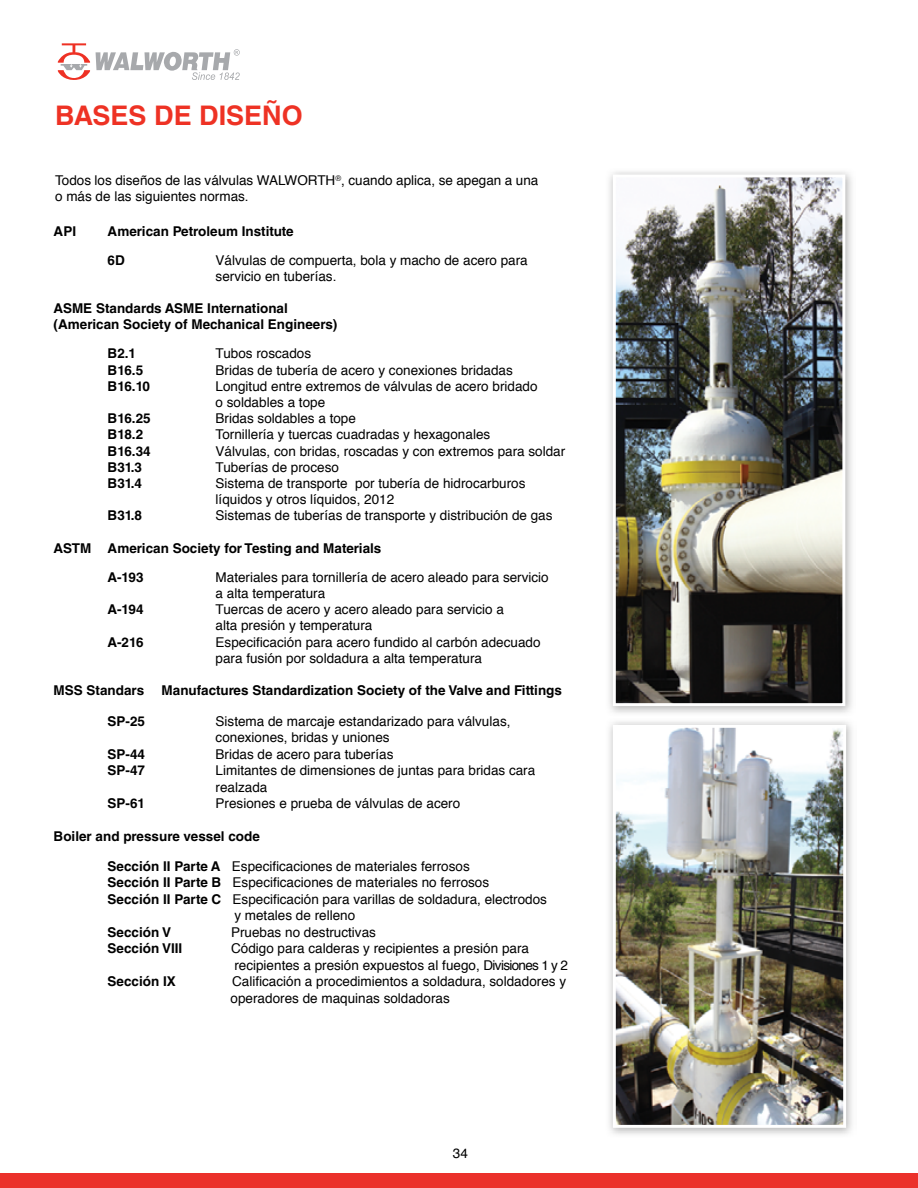
<style>
.page{position:relative;width:918px;height:1188px;background:#fff}
.page>*{position:absolute;margin:0;border:0;box-sizing:border-box;transform-origin:0 0}
.t1{font:700 27px "Helvetica LT Std";color:#ee3224}
.t2{font:13.5px/16.2px "Helvetica";color:#000}
.t3{font:700 13.5px/29px "Helvetica LT Std";color:#000}
.s1{font-family:"Helvetica LT Std";font-weight:700}
</style>
<div class="page">
<img style="left:613px;top:727px;width:233px;height:401px">
<img style="left:609px;top:171px;width:243px;height:542px">
<img style="left:613px;top:175px;width:232px;height:531px">
<div style="left:0;top:1174px;width:918px;height:14px;background:#eb312b"></div>
<svg style="left:58px;top:43px;width:32px;height:37px"></svg>
<svg style="left:96px;top:49px;width:144px;height:31px"></svg>
<h1 class="t1" style="left:55px;top:99px;width:249px">BASES DE DISEÑO</h1>
<p class="t2" style="left:55px;top:173px;width:485px">Todos los diseños de las válvulas WALWORTH<sup>®</sup>, cuando aplica, se apegan a una o más de las siguientes normas.</p>
<p class="t3" style="left:54px;top:216px;width:24px">API</p>
<p class="t3" style="left:108px;top:216px;width:188px">American Petroleum Institute<br>6D</p>
<p class="t2" style="left:216px;top:252px;width:314px">Válvulas de compuerta, bola y macho de acero para servicio en tuberías.</p>
<p class="t3" style="left:54px;top:300px;width:285px;line-height:16.2px">ASME Standards ASME International (American Society of Mechanical Engineers)</p>
<p class="t3" style="left:108px;top:339px;width:30px">B2.1</p>
<p class="t2" style="left:216px;top:346px;width:97px">Tubos roscados</p>
<p class="t3" style="left:108px;top:355px;width:37px">B16.5</p>
<p class="t2" style="left:216px;top:362px;width:299px">Bridas de tubería de acero y conexiones bridadas</p>
<p class="t3" style="left:108px;top:371px;width:44px">B16.10</p>
<p class="t2" style="left:216px;top:378px;width:323px">Longitud entre extremos de válvulas de acero bridado o soldables a tope</p>
<p class="t3" style="left:108px;top:404px;width:45px">B16.25</p>
<p class="t2" style="left:216px;top:411px;width:142px">Bridas soldables a tope</p>
<p class="t3" style="left:108px;top:420px;width:37px">B18.2</p>
<p class="t2" style="left:216px;top:427px;width:276px">Tornillería y tuercas cuadradas y hexagonales</p>
<p class="t3" style="left:108px;top:436px;width:45px">B16.34</p>
<p class="t2" style="left:216px;top:443px;width:351px">Válvulas, con bridas, roscadas y con extremos para soldar</p>
<p class="t3" style="left:108px;top:452px;width:36px">B31.3</p>
<p class="t2" style="left:216px;top:459px;width:125px">Tuberías de proceso</p>
<p class="t3" style="left:108px;top:469px;width:36px">B31.4</p>
<p class="t2" style="left:216px;top:476px;width:311px">Sistema de transporte por tubería de hidrocarburos líquidos y otros líquidos, 2012</p>
<p class="t3" style="left:108px;top:501px;width:36px">B31.8</p>
<p class="t2" style="left:216px;top:508px;width:338px">Sistemas de tuberías de transporte y distribución de gas</p>
<p class="t3" style="left:108px;top:533px;width:275px;text-indent:-54px">ASTM American Society for Testing and Materials<br>A-193</p>
<p class="t2" style="left:216px;top:569px;width:335px">Materiales para tornillería de acero aleado para servicio a alta temperatura</p>
<p class="t3" style="left:108px;top:595px;width:37px">A-194</p>
<p class="t2" style="left:216px;top:602px;width:290px">Tuercas de acero y acero aleado para servicio a alta presión y temperatura</p>
<p class="t3" style="left:108px;top:627px;width:37px">A-216</p>
<p class="t2" style="left:216px;top:634px;width:326px">Especificación para acero fundido al carbón adecuado para fusión por soldadura a alta temperatura</p>
<p class="t3" style="left:54px;top:676px;width:92px">MSS Standars</p>
<p class="t3" style="left:162px;top:676px;width:402px">Manufactures Standardization Society of the Valve and Fittings</p>
<p class="t3" style="left:108px;top:706px;width:39px">SP-25</p>
<p class="t2" style="left:216px;top:713px;width:296px">Sistema de marcaje estandarizado para válvulas, conexiones, bridas y uniones</p>
<p class="t3" style="left:108px;top:739px;width:39px">SP-44</p>
<p class="t2" style="left:216px;top:746px;width:179px">Bridas de acero para tuberías</p>
<p class="t3" style="left:108px;top:756px;width:39px">SP-47</p>
<p class="t2" style="left:216px;top:763px;width:321px">Limitantes de dimensiones de juntas para bridas cara realzada</p>
<p class="t3" style="left:108px;top:789px;width:39px">SP-61</p>
<p class="t2" style="left:216px;top:796px;width:246px">Presiones e prueba de válvulas de acero</p>
<p class="t3" style="left:54px;top:822px;width:208px">Boiler and pressure vessel code</p>
<p class="t2" style="left:108px;top:858px;width:364px"><span class="s1">Sección II Parte A</span> Especificaciones de materiales ferrosos</p>
<p class="t2" style="left:108px;top:875px;width:383px"><span class="s1">Sección II Parte B</span> Especificaciones de materiales no ferrosos</p>
<p class="t2" style="left:108px;top:891px;width:441px"><span class="s1">Sección II Parte C</span> Especificación para varillas de soldadura, electrodos</p>
<p class="t2" style="left:234px;top:908px;width:122px">y metales de relleno</p>
<p class="t3" style="left:108px;top:917px;width:65px">Sección V</p>
<p class="t2" style="left:231px;top:924px;width:146px">Pruebas no destructivas</p>
<p class="t3" style="left:108px;top:934px;width:76px">Sección VIII</p>
<p class="t2" style="left:231px;top:941px;width:338px">Código para calderas y recipientes a presión para recipientes a presión expuestos al fuego, Divisiones 1 y 2</p>
<p class="t3" style="left:108px;top:967px;width:70px">Sección IX</p>
<p class="t2" style="left:231px;top:974px;width:337px">Calificación a procedimientos a soldadura, soldadores y operadores de maquinas soldadoras</p>
<p class="t2" style="left:453px;top:1146px;width:17px">34</p>
</div>
